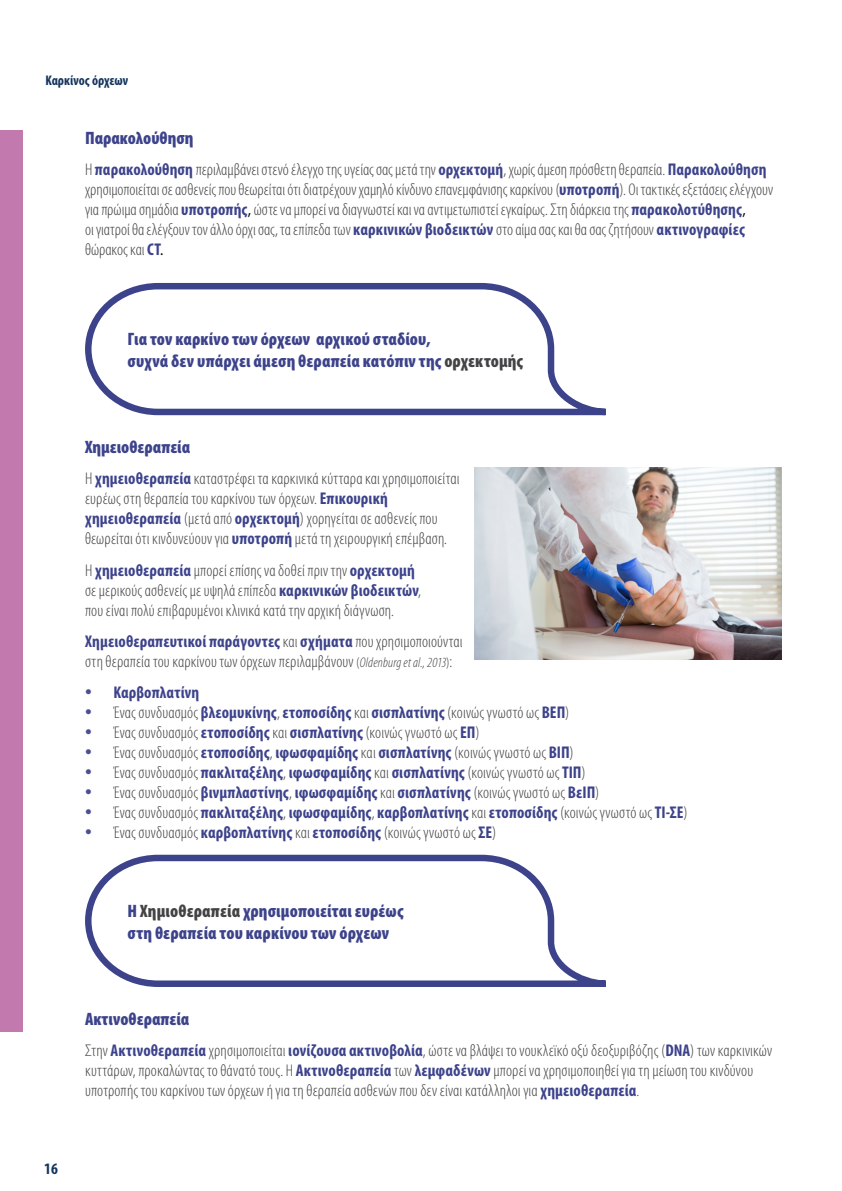
<style>
.page{position:relative;width:842px;height:1191px;background:#fff}
.page>*{position:absolute;margin:0;border:0;box-sizing:border-box;transform-origin:0 0}
.t1{font:900 condensed 18px/22px "Myriad Pro";letter-spacing:.005em;color:#3d438b}
.t2{font:300 condensed 17px/20px "Myriad Pro";letter-spacing:.01em;color:#434244}
.t3{font:700 condensed 17px "Myriad Pro";letter-spacing:.01em;color:#3d438b}
.t4{font:700 condensed 16px "Myriad Pro";color:#14345d}
.t5{font:700 condensed 14px "Myriad Pro";color:#14345d}
.s1{font-weight:700;color:#3d438b}
.s2{font-weight:400;color:#000}
.s3{color:#434244}
.s4{font-size:14px}
.s5{font-style:italic;font-size:14px}
.s6{font-weight:400;font-stretch:normal;font-size:24px;color:#4d4f93}
.s7{font-weight:300;color:#434244}
</style>
<div class="page">
<svg style="left:85px;top:283px;width:521px;height:133px"></svg>
<svg style="left:85px;top:854px;width:521px;height:133px"></svg>
<img style="left:474px;top:468px;width:308px;height:192px">
<div style="left:0;top:130px;width:23px;height:902px;background:#c179ae"></div>
<p class="t5" style="left:45px;top:72px;width:84px">Καρκίνος όρχεων</p>
<p class="t1" style="left:85px;top:126px;width:110px">Παρακολούθηση</p>
<p class="t2" style="left:85px;top:160px;width:689px">Η <span class="s1">παρακολούθηση</span> περιλαμβάνει στενό έλεγχο της υγείας σας μετά την <span class="s1">ορχεκτομή</span>, χωρίς άμεση πρόσθετη θεραπεία. <span class="s1">Παρακολούθηση </span>χρησιμοποιείται σε ασθενείς που θεωρείται ότι διατρέχουν χαμηλό κίνδυνο επανεμφάνισης καρκίνου (<span class="s1">υποτροπή</span>). Οι τακτικές εξετάσεις ελέγχουν για πρώιμα σημάδια <span class="s1">υποτροπής</span><span class="s2">,</span> ώστε να μπορεί να διαγνωστεί και να αντιμετωπιστεί εγκαίρως. Στη διάρκεια της <span class="s1">παρακολοτύθησης</span><span class="s2">,<br></span>οι γιατροί θα ελέγξουν τον άλλο όρχι σας, τα επίπεδα των <span class="s1">καρκινικών βιοδεικτών</span> στο αίμα σας και θα σας ζητήσουν <span class="s1">ακτινογραφίες </span>θώρακος και <span class="s1">CT</span><span class="s2">.</span></p>
<p class="t1" style="left:128px;top:327px;width:397px">Για τον καρκίνο των όρχεων αρχικού σταδίου,<br>συχνά δεν υπάρχει άμεση θεραπεία κατόπιν της <span class="s3">ορχεκτομής</span></p>
<p class="t1" style="left:85px;top:435px;width:107px">Χημειοθεραπεία</p>
<p class="t2" style="left:85px;top:468px;width:376px">Η <span class="s1">χημειοθεραπεία</span> καταστρέφει τα καρκινικά κύτταρα και χρησιμοποιείται ευρέως στη θεραπεία του καρκίνου των όρχεων. <span class="s1">Επικουρική χημειοθεραπεία</span> (μετά από <span class="s1">ορχεκτομή</span>) χορηγείται σε ασθενείς που θεωρείται ότι κινδυνεύουν για <span class="s1">υποτροπή</span> μετά τη χειρουργική επέμβαση.</p>
<p class="t2" style="left:85px;top:560px;width:338px">Η <span class="s1">χημειοθεραπεία</span> μπορεί επίσης να δοθεί πριν την <span class="s1">ορχεκτομή </span>σε μερικούς ασθενείς με υψηλά επίπεδα <span class="s1">καρκινικών βιοδεικτών</span>, που είναι πολύ επιβαρυμένοι κλινικά κατά την αρχική διάγνωση.</p>
<p class="t2" style="left:85px;top:631px;width:379px"><span class="s1">Χημειοθεραπευτικοί παράγοντες</span> και <span class="s1">σχήματα</span> που χρησιμοποιούνται στη θεραπεία του καρκίνου των όρχεων περιλαμβάνουν <span class="s4">(</span><span class="s5">Oldenburg et al., 2013</span><span class="s4">)</span>:</p>
<p class="t3" style="left:85px;top:682px;width:116px"><span class="s6">•</span> Καρβοπλατίνη</p>
<p class="t3" style="left:85px;top:702px;width:486px"><span class="s6">•</span> <span class="s7">Ένας συνδυασμός</span> βλεομυκίνης<span class="s7">,</span> ετοποσίδης <span class="s7">και</span> σισπλατίνης <span class="s7">(κοινώς γνωστό ως</span> ΒΕΠ<span class="s7">)</span></p>
<p class="t2" style="left:85px;top:722px;width:396px"><span class="s6">•</span> Ένας συνδυασμός <span class="s1">ετοποσίδης</span> και <span class="s1">σισπλατίνης</span> (κοινώς γνωστό ως <span class="s1">ΕΠ</span>)</p>
<p class="t3" style="left:85px;top:742px;width:490px"><span class="s6">•</span> <span class="s7">Ένας συνδυασμός</span> ετοποσίδης<span class="s7">,</span> ιφωσφαμίδης <span class="s7">και</span> σισπλατίνης <span class="s7">(κοινώς γνωστό ως</span> ΒΙΠ<span class="s7">)</span></p>
<p class="t3" style="left:85px;top:762px;width:502px"><span class="s6">•</span> <span class="s7">Ένας συνδυασμός</span> πακλιταξέλης<span class="s7">,</span> ιφωσφαμίδης <span class="s7">και</span> σισπλατίνης <span class="s7">(κοινώς γνωστό ως</span> ΤΙΠ<span class="s7">)</span></p>
<p class="t3" style="left:85px;top:782px;width:516px"><span class="s6">•</span> <span class="s7">Ένας συνδυασμός</span> βινμπλαστίνης<span class="s7">,</span> ιφωσφαμίδης <span class="s7">και</span> σισπλατίνης <span class="s7">(κοινώς γνωστό ως</span> ΒεΙΠ<span class="s7">)</span></p>
<p class="t3" style="left:85px;top:802px;width:604px"><span class="s6">•</span> <span class="s7">Ένας συνδυασμός</span> πακλιταξέλης<span class="s7">,</span> ιφωσφαμίδης<span class="s7">,</span> καρβοπλατίνης <span class="s7">και</span> ετοποσίδης <span class="s7">(κοινώς γνωστό ως</span> ΤΙ-ΣΕ<span class="s7">)</span></p>
<p class="t2" style="left:85px;top:822px;width:413px"><span class="s6">•</span> Ένας συνδυασμός <span class="s1">καρβοπλατίνης</span> και <span class="s1">ετοποσίδης</span> (κοινώς γνωστό ως <span class="s1">ΣE</span>)</p>
<p class="t1" style="left:128px;top:899px;width:278px">Η <span class="s3">Χημιοθεραπεία</span> χρησιμοποιείται ευρέως στη θεραπεία του καρκίνου των όρχεων</p>
<p class="t4" style="left:44px;top:1159px;width:15px">16</p>
<p class="t1" style="left:85px;top:1007px;width:106px">Ακτινοθεραπεία</p>
<p class="t2" style="left:85px;top:1040px;width:688px">Στην <span class="s1">Ακτινοθεραπεία</span> χρησιμοποιείται <span class="s1">ιονίζουσα ακτινοβολία</span>, ώστε να βλάψει το νουκλεϊκό οξύ δεοξυριβόζης (<span class="s1">DNA</span>) των καρκινικών κυττάρων, προκαλώντας το θάνατό τους. Η <span class="s1">Ακτινοθεραπεία</span> των <span class="s1">λεμφαδένων</span> μπορεί να χρησιμοποιηθεί για τη μείωση του κινδύνου υποτροπής του καρκίνου των όρχεων ή για τη θεραπεία ασθενών που δεν είναι κατάλληλοι για <span class="s1">χημειοθεραπεία</span>.</p>
</div>
